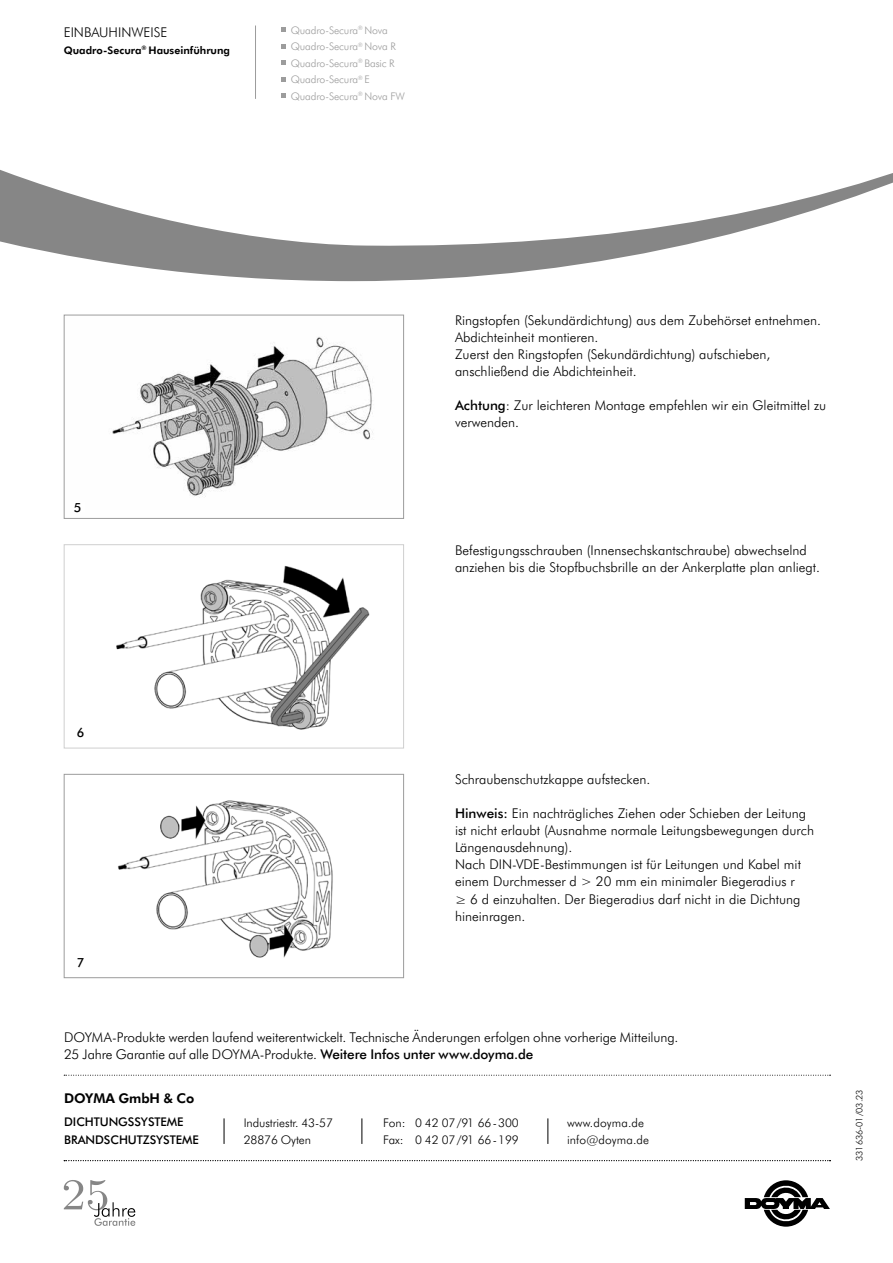
<style>
.page{position:relative;width:893px;height:1263px;background:#fff}
.page>*{position:absolute;margin:0;border:0;box-sizing:border-box;transform-origin:0 0}
.t1{font:300 13.5px/17px "Futura BT";color:#000}
.t2{font:700 13.5px "Futura BT";letter-spacing:-.005em;color:#000}
.t3{font:500 12.6px "Futura BT";color:#000}
.t4{font:300 12px/16.5px "Futura BT";color:#000}
.t5{font:500 12px/17.7px "Futura BT";letter-spacing:-.005em;color:#000}
.t6{font:300 10.5px/16.5px "Futura BT";letter-spacing:-.015em;color:#9c9c9c}
.t7{font:700 10.5px "Futura BT";color:#000}
.t8{font:300 9px "Futura BT";color:#000}
.s1{font-weight:500}
</style>
<div class="page">
<svg style="left:64px;top:1075px;width:767px;height:1px"></svg>
<svg style="left:224px;top:1118px;width:1px;height:26px"></svg>
<svg style="left:362px;top:1118px;width:1px;height:26px"></svg>
<svg style="left:548px;top:1118px;width:1px;height:26px"></svg>
<svg style="left:745px;top:1180px;width:85px;height:47px"></svg>
<svg style="left:64px;top:1160px;width:767px;height:1px"></svg>
<svg style="left:64px;top:1180px;width:71px;height:46px"></svg>
<svg style="left:0;top:170px;width:893px;height:111px"></svg>
<hr style="left:255px;top:26px;width:1px;height:73px;background:#9c9c9c">
<svg style="left:281px;top:28px;width:5px;height:4px"></svg>
<svg style="left:281px;top:44px;width:5px;height:5px"></svg>
<svg style="left:281px;top:61px;width:5px;height:4px"></svg>
<svg style="left:281px;top:77px;width:5px;height:5px"></svg>
<svg style="left:281px;top:94px;width:5px;height:4px"></svg>
<img style="left:118px;top:800px;width:215px;height:158px">
<div style="left:64px;top:774px;width:340px;height:204px;border:1px solid #9c9c9c"></div>
<img style="left:116px;top:566px;width:254px;height:164px">
<div style="left:64px;top:544px;width:340px;height:204px;border:1px solid #cfcfcf"></div>
<img style="left:112px;top:337px;width:261px;height:161px">
<div style="left:64px;top:315px;width:340px;height:204px;border:1px solid #9c9c9c"></div>
<p class="t1" style="left:64px;top:23px;width:105px">EINBAUHINWEISE</p>
<p class="t7" style="left:64px;top:43px;width:168px">Quadro-Secura<sup>®</sup> Hauseinführung</p>
<p class="t6" style="left:291px;top:21px;width:116px">Quadro-Secura<sup>®</sup> Nova<br>Quadro-Secura<sup>®</sup> Nova R<br>Quadro-Secura<sup>®</sup> Basic R<br>Quadro-Secura<sup>®</sup> E<br>Quadro-Secura<sup>®</sup> Nova FW</p>
<p class="t3" style="left:74px;top:498px;width:9px">5</p>
<p class="t1" style="left:455px;top:311px;width:368px">Ringstopfen (Sekundärdichtung) aus dem Zubehörset entnehmen.<br>Abdichteinheit montieren.<br>Zuerst den Ringstopfen (Sekundärdichtung) aufschieben, anschließend die Abdichteinheit.</p>
<p class="t1" style="left:455px;top:396px;width:373px"><span class="s1">Achtung</span>: Zur leichteren Montage empfehlen wir ein Gleitmittel zu verwenden.</p>
<p class="t1" style="left:455px;top:541px;width:367px">Befestigungsschrauben (Innensechskantschraube) abwechselnd anziehen bis die Stopfbuchsbrille an der Ankerplatte plan anliegt.</p>
<p class="t3" style="left:77px;top:723px;width:9px">6</p>
<p class="t3" style="left:77px;top:953px;width:9px">7</p>
<p class="t1" style="left:455px;top:771px;width:197px">Schraubenschutzkappe aufstecken.</p>
<p class="t1" style="left:455px;top:805px;width:361px"><span class="s1">Hinweis:</span> Ein nachträgliches Ziehen oder Schieben der Leitung ist nicht erlaubt (Ausnahme normale Leitungsbewegungen durch Längenausdehnung).<br>Nach DIN-VDE-Bestimmungen ist für Leitungen und Kabel mit einem Durchmesser d &gt; 20 mm ein minimaler Biegeradius r<br>≥ 6 d einzuhalten. Der Biegeradius darf nicht in die Dichtung hineinragen.</p>
<p class="t1" style="left:64px;top:1028px;width:616px">DOYMA-Produkte werden laufend weiterentwickelt. Technische Änderungen erfolgen ohne vorherige Mitteilung.<br>25 Jahre Garantie auf alle DOYMA-Produkte. <span class="s1">Weitere Infos unter www.doyma.de</span></p>
<p class="t2" style="left:64px;top:1089px;width:132px">DOYMA GmbH &amp; Co</p>
<p class="t5" style="left:64px;top:1112px;width:136px">DICHTUNGSSYSTEME<br>BRANDSCHUTZSYSTEME</p>
<p class="t4" style="left:244px;top:1114px;width:91px">Industriestr. 43-57<br>28876 Oyten</p>
<p class="t4" style="left:383px;top:1114px;width:137px">Fon: 0 42 07/91 66-300<br>Fax: 0 42 07/91 66-199</p>
<p class="t4" style="left:567px;top:1114px;width:84px">www.doyma.de info@doyma.de</p>
<p class="t8" style="left:853px;top:1161px;width:73px;rotate:-90deg">331636-01/03.23</p>
</div>
